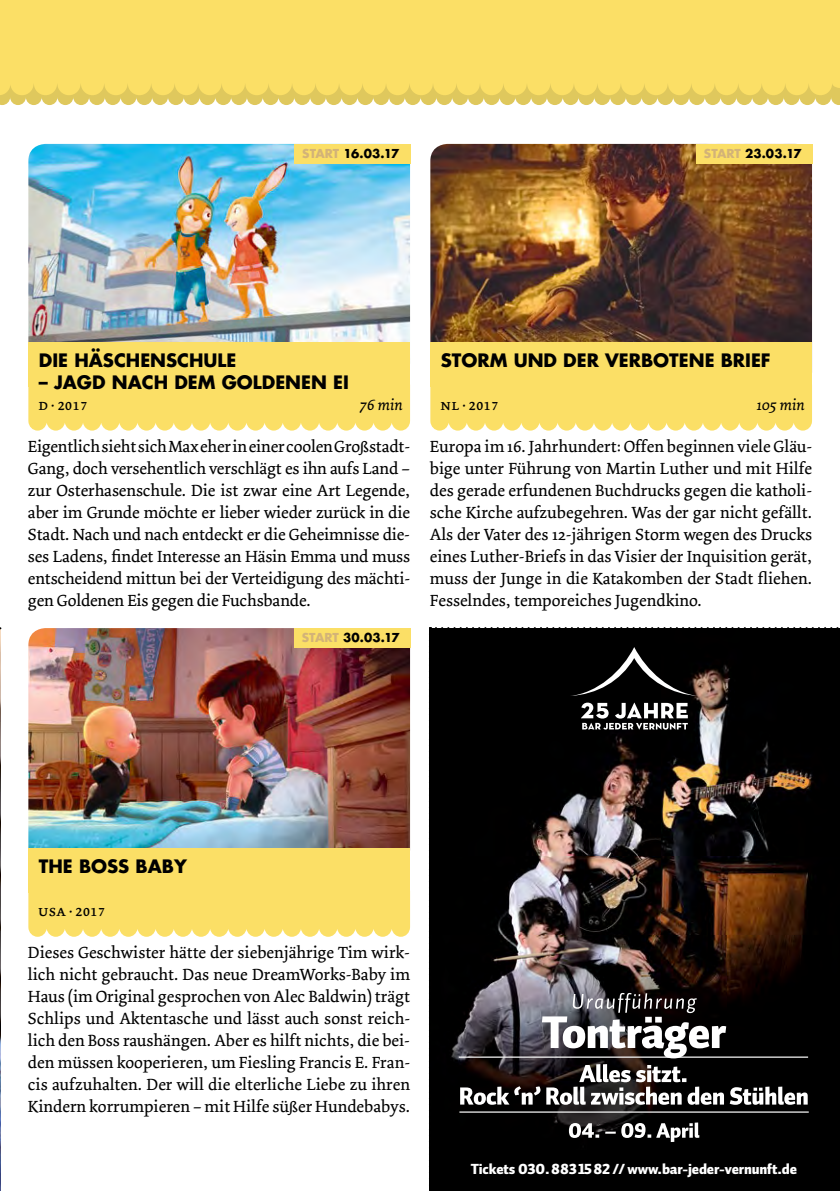
<style>
.page{position:relative;width:840px;height:1191px;background:#fff}
.page>*{position:absolute;margin:0;border:0;box-sizing:border-box;transform-origin:0 0}
.t1{font:700 18px "Futura";color:#000}
.t2{font:17px/22px "Dolly";color:#000;text-align:justify}
.t3{font:16px "Dolly Small Caps";color:#000}
.t4{font:italic 16px "Dolly";color:#000}
.t5{font:14.4px "Auto 1 Black LF";letter-spacing:-.01em;color:#fff}
.t6{font:700 12px "Futura";color:#000}
.s1{color:#d3b378}
</style>
<div class="page">
<svg style="left:0;top:95px;width:839px;height:10px;background:#e4d178"></svg>
<img style="left:28px;top:628px;width:382px;height:220px">
<div style="left:28px;top:892px;width:382px;height:44px;background:#fbdf66"></div>
<div style="left:28px;top:848px;width:382px;height:44px;background:#fbdf66"></div>
<div style="left:294px;top:628px;width:116px;height:20px;background:#fbdf66"></div>
<img style="left:430px;top:144px;width:381px;height:198px">
<div style="left:430px;top:386px;width:381px;height:44px;background:#fbdf66"></div>
<div style="left:430px;top:342px;width:381px;height:44px;background:#fbdf66"></div>
<div style="left:695px;top:144px;width:116px;height:20px;background:#fbdf66"></div>
<div style="left:0;top:0;width:839px;height:95px;background:#fbdf66"></div>
<img style="left:28px;top:144px;width:382px;height:198px">
<div style="left:28px;top:386px;width:382px;height:44px;background:#fbdf66"></div>
<div style="left:28px;top:342px;width:382px;height:44px;background:#fbdf66"></div>
<div style="left:294px;top:144px;width:116px;height:20px;background:#fbdf66"></div>
<svg style="left:429px;top:627px;width:411px;height:564px;background:#25201e"></svg>
<img style="left:0;top:652px;width:1px;height:539px">
<svg style="left:0;top:627px;width:1px;height:25px"></svg>
<p class="t6" style="left:302px;top:145px;width:98px"><span class="s1">START</span> 16.03.17</p>
<p class="t6" style="left:703px;top:145px;width:99px"><span class="s1">START</span> 23.03.17</p>
<p class="t1" style="left:39px;top:347px;width:199px">DIE HÄSCHENSCHULE</p>
<p class="t1" style="left:39px;top:369px;width:311px">– JAGD NACH DEM GOLDENEN EI</p>
<p class="t1" style="left:440px;top:347px;width:331px">STORM UND DER VERBOTENE BRIEF</p>
<p class="t3" style="left:38px;top:395px;width:51px">d · 2017</p>
<p class="t4" style="left:359px;top:395px;width:45px">76 min</p>
<p class="t3" style="left:440px;top:395px;width:60px">nl · 2017</p>
<p class="t4" style="left:756px;top:395px;width:50px">105 min</p>
<p class="t2" style="left:28px;top:436px;width:383px">Eigentlich sieht sich Max eher in einer coolen Großstadt-Gang, doch versehentlich verschlägt es ihn aufs Land – zur Osterhasenschule. Die ist zwar eine Art Legende, aber im Grunde möchte er lieber wieder zurück in die Stadt. Nach und nach entdeckt er die Geheimnisse die&shy;ses Ladens, findet Interesse an Häsin Emma und muss entscheidend mittun bei der Verteidigung des mächti&shy;gen Goldenen Eis gegen die Fuchsbande.</p>
<p class="t2" style="left:429px;top:436px;width:383px">Europa im 16. Jahrhundert: Offen beginnen viele Gläu&shy;bige unter Führung von Martin Luther und mit Hilfe des gerade erfundenen Buchdrucks gegen die katholi&shy;sche Kirche aufzubegehren. Was der gar nicht gefällt.<br>Als der Vater des 12-jährigen Storm wegen des Drucks eines Luther-Briefs in das Visier der Inquisition gerät, muss der Junge in die Katakomben der Stadt fliehen.<br>Fesselndes, temporeiches Jugendkino.</p>
<p class="t6" style="left:302px;top:629px;width:99px"><span class="s1">START</span> 30.03.17</p>
<p class="t1" style="left:39px;top:853px;width:149px">THE BOSS BABY</p>
<p class="t3" style="left:38px;top:901px;width:69px">usa · 2017</p>
<p class="t2" style="left:28px;top:942px;width:383px">Dieses Geschwister hätte der siebenjährige Tim wirk&shy;lich nicht gebraucht. Das neue DreamWorks-Baby im Haus (im Original gesprochen von Alec Baldwin) trägt Schlips und Aktentasche und lässt auch sonst reich&shy;lich den Boss raushängen. Aber es hilft nichts, die bei&shy;den müssen kooperieren, um Fiesling Francis E. Fran&shy;cis aufzuhalten. Der will die elterliche Liebe zu ihren Kindern korrumpieren – mit Hilfe süßer Hundebabys.</p>
<p class="t5" style="left:470px;top:1159px;width:327px">Tickets 030. 883 15 82 // www.bar-jeder-vernunft.de</p>
<p class="t5" style="left:482px;top:1159px;width:155px">Tickets 030. 883 15 82 //</p>
<p class="t5" style="left:659px;top:1159px;width:150px">w.bar-jeder-vernunft.de</p>
</div>
